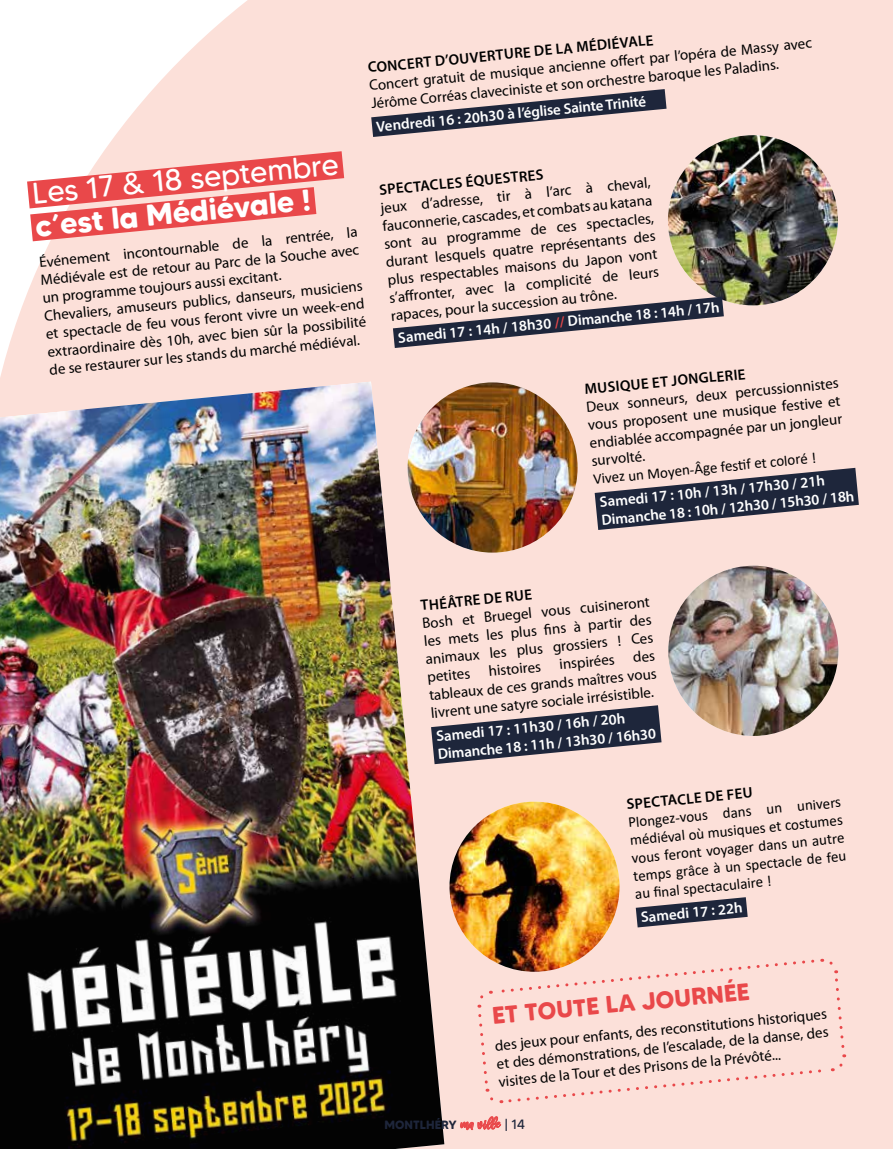
<style>
.page{position:relative;width:893px;height:1149px;background:#fff}
.page>*{position:absolute;margin:0;border:0;box-sizing:border-box;transform-origin:0 0}
.t1{font:30px "MADE Tommy Soft";color:#fff}
.t2{font:700 30px "MADE Tommy Soft";color:#fff}
.t3{font:700 24px "MADE Tommy Soft";color:#e9484a}
.t4{font:15px/18px "Myriad Pro";color:#000;text-align:justify}
.t5{font:600 15px/18.1px "Myriad Pro";color:#fff}
.t6{font:15px/18px "Calibri";color:#000;text-align:justify}
.t7{font:600 15px "Myriad Pro";color:#000}
.t8{font:700 12px "MADE Tommy Soft";color:#1e263b}
.s1{color:#e9484a}
.s2{font-family:"raustila";font-weight:400;font-size:15px;color:#e9484a}
.s3{font-weight:400;font-size:13.5px}
</style>
<div class="page">
<div style="left:0;top:0;width:893px;height:1148px;background:#fce0d9"></div>
<img style="left:0;top:381px;width:444px;height:767px">
<svg style="left:892px;top:889px;width:1px;height:259px"></svg>
<img style="left:408px;top:382px;width:170px;height:170px;border-radius:85px">
<img style="left:668px;top:565px;width:170px;height:170px;border-radius:85px">
<img style="left:449px;top:801px;width:171px;height:170px;border-radius:85px">
<img style="left:668px;top:135px;width:170px;height:170px;border-radius:85px">
<svg style="left:393px;top:296px;width:331px;height:52px;background:#a7999c"></svg>
<svg style="left:595px;top:467px;width:264px;height:63px;background:#79737c"></svg>
<svg style="left:431px;top:705px;width:230px;height:59px;background:#716b76"></svg>
<svg style="left:636px;top:896px;width:112px;height:31px;background:#706b75"></svg>
<div style="left:476px;top:956px;width:371px;height:148px;background:#fce0d9"></div>
<svg style="left:892px;top:0;width:1px;height:216px"></svg>
<svg style="left:0;top:89px;width:667px;height:168px;background:#eec4c0"></svg>
<p class="t7" style="left:367px;top:59px;width:288px;rotate:-6deg">CONCERT D’OUVERTURE DE LA MÉDIÉVALE</p>
<p class="t4" style="left:368px;top:78px;width:446px;rotate:-6deg">Concert gratuit de musique ancienne off ert par l’opéra de Massy avec<br>Jérôme Corréas claveciniste et son orchestre baroque les Paladins.</p>
<p class="t5" style="left:375px;top:119px;width:272px;rotate:-6deg">Vendredi 16 : 20h30 à l’église Sainte Trinité</p>
<h1 class="t1" style="left:31px;top:173px;width:309px;rotate:-5deg">Les 17 &amp; 18 septembre</h1>
<h1 class="t2" style="left:34px;top:206px;width:278px;rotate:-5deg">c’est la Médiévale !</h1>
<p class="t4" style="left:37px;top:254px;width:322px;text-align:left;rotate:-6deg">Événement incontournable de la rentrée, la Médiévale est de retour au Parc de la Souche avec un programme toujours aussi excitant.<br>Chevaliers, amuseurs publics, danseurs, musiciens et spectacle de feu vous feront vivre un week-end extraordinaire dès 10h, avec bien sûr la possibilité de se restaurer sur les stands du marché médiéval.</p>
<p class="t7" style="left:378px;top:181px;width:166px;rotate:-6deg">SPECTACLES ÉQUESTRES</p>
<p class="t4" style="left:379px;top:200px;width:273px;rotate:-6deg">jeux d’adresse, tir à l’arc à cheval, fauconnerie, cascades, et combats au katana sont au programme de ces spectacles, durant lesquels quatre représentants des plus respectables maisons du Japon vont s’aff ronter, avec la complicité de leurs rapaces, pour la succession au trône.</p>
<p class="t5" style="left:397px;top:329px;width:324px;rotate:-6deg">Samedi 17 : 14h / 18h30 <span class="s1">//</span> Dimanche 18 : 14h / 17h</p>
<p class="t7" style="left:584px;top:380px;width:163px;rotate:-6deg">MUSIQUE ET JONGLERIE</p>
<p class="t4" style="left:585px;top:399px;width:255px;rotate:-6deg">Deux sonneurs, deux percussionnistes vous proposent une musique festive et endiablée accompagnée par un jongleur survolté.</p>
<p class="t6" style="left:592px;top:470px;width:225px;rotate:-6deg">Vivez un Moyen-Âge festi f et coloré !</p>
<p class="t5" style="left:599px;top:493px;width:255px;rotate:-6deg">Samedi 17 : 10h / 13h / 17h30 / 21h<br>Dimanche 18 : 10h / 12h30 / 15h30 / 18h</p>
<p class="t7" style="left:420px;top:596px;width:113px;rotate:-6deg">THÉÂTRE DE RUE</p>
<p class="t4" style="left:421px;top:615px;width:231px;rotate:-6deg">Bosh et Bruegel vous cuisineront les mets les plus fi ns à partir des animaux les plus grossiers ! Ces petites histoires inspirées des tableaux de ces grands maîtres vous livrent une satyre sociale irrésistible.</p>
<p class="t5" style="left:435px;top:727px;width:220px;rotate:-6deg">Samedi 17 : 11h30 / 16h / 20h<br>Dimanche 18 : 11h / 13h30 / 16h30</p>
<p class="t7" style="left:626px;top:795px;width:128px;rotate:-6deg">SPECTACLE DE FEU</p>
<p class="t6" style="left:627px;top:813px;width:216px;rotate:-6deg">Plongez-vous dans un univers médiéval où musiques et costumes vous feront voyager dans un autre temps grâce à un spectacle de feu au fi nal spectaculaire !</p>
<p class="t5" style="left:640px;top:907px;width:104px;rotate:-6deg">Samedi 17 : 22h</p>
<h2 class="t3" style="left:491px;top:999px;width:260px;rotate:-5deg">ET TOUTE LA JOURNÉE</h2>
<p class="t4" style="left:494px;top:1037px;width:335px;rotate:-6deg">des jeux pour enfants, des reconstitutions historiques et des démonstrations, de l’escalade, de la danse, des visites de la Tour et des Prisons de la Prévôté...</p>
<p class="t8" style="left:385px;top:1117px;width:142px">MONTLHÉRY <span class="s2">ma ville</span> <span class="s3">| 14</span></p>
</div>
